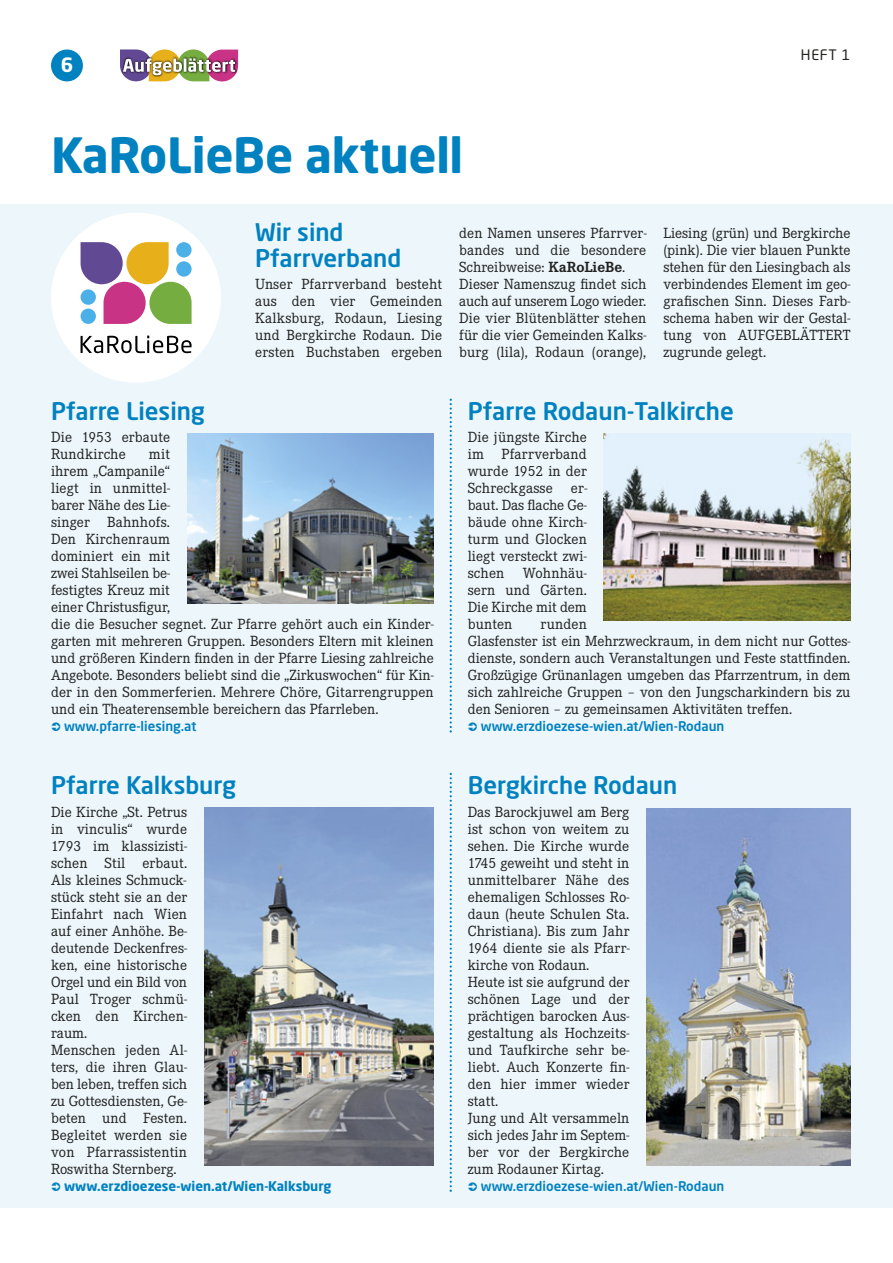
<style>
.page{position:relative;width:893px;height:1263px;background:#fff}
.page>*{position:absolute;margin:0;border:0;box-sizing:border-box;transform-origin:0 0}
.t1{font:700 48px "Neo Sans Pro";letter-spacing:-.01em;color:#0081c0}
.t2{font:500 24px/25.5px "Neo Sans Pro";color:#0081c0}
.t3{font:700 19.5px "Neo Sans Pro";color:#fff}
.t4{font:15.3px/17px "Corporate E";color:#222221}
.t5{font:14.25px "Neo Sans Pro";color:#222221}
.t6{font:500 13.2px "Neo Sans Pro";color:#0081c0}
.t7{font:700 13.2px "Neo Sans Pro";color:#0081c0}
.s1{font-weight:700}
</style>
<div class="page">
<div style="left:0;top:204px;width:893px;height:1004px;background:#edf6fb"></div>
<img style="left:187px;top:434px;width:247px;height:170px">
<div style="left:51px;top:50px;width:32px;height:31px;background:#0081c0;border-radius:50%"></div>
<img style="left:120px;top:49px;width:118px;height:32px">
<svg style="left:450px;top:399px;width:2px;height:333px"></svg>
<svg style="left:450px;top:773px;width:2px;height:419px"></svg>
<img style="left:604px;top:434px;width:246px;height:187px">
<img style="left:204px;top:808px;width:230px;height:357px">
<img style="left:646px;top:808px;width:204px;height:357px">
<div style="left:51px;top:213px;width:170px;height:170px;background:#fff;border-radius:50%"></div>
<svg style="left:81px;top:242px;width:111px;height:82px"></svg>
<svg style="left:81px;top:336px;width:111px;height:17px"></svg>
<div style="left:81px;top:289px;width:15px;height:16px;background:#4bafe8;border-radius:50%"></div>
<div style="left:81px;top:309px;width:15px;height:15px;background:#4bafe8;border-radius:50%"></div>
<div style="left:176px;top:242px;width:16px;height:15px;background:#4bafe8;border-radius:50%"></div>
<div style="left:176px;top:261px;width:16px;height:16px;background:#4bafe8;border-radius:50%"></div>
<p class="t3" style="left:61px;top:57px;width:14px">6</p>
<h1 class="t1" style="left:51px;top:136px;width:414px">KaRoLieBe aktuell</h1>
<p class="t5" style="left:801px;top:50px;width:51px">HEFT 1</p>
<h2 class="t2" style="left:255px;top:222px;width:148px">Wir sind<br>Pfarrverband</h2>
<p class="t4" style="left:255px;top:277px;width:189px;text-align:justify">Unser Pfarrverband besteht aus den vier Gemeinden Kalksburg, Rodaun, Liesing und Bergkirche Rodaun. Die ersten Buchstaben ergeben</p>
<h2 class="t2" style="left:51px;top:400px;width:155px">Pfarre Liesing</h2>
<p class="t4" style="left:51px;top:430px;width:121px">Die 1953 erbaute<br>Rundkirche</p>
<p class="t4" style="left:51px;top:447px;width:384px;text-indent:98px">mit<br>ihrem „Campanile“<br>liegt in unmittel-<br>barer Nähe des Lie-<br>singer Bahnhofs.<br>Den Kirchenraum<br>dominiert ein mit<br>zwei Stahlseilen be-<br>festigtes Kreuz mit<br>einer Christusfigur,<br>die die Besucher segnet. Zur Pfarre gehört auch ein Kinder - garten mit mehreren Gruppen. Besonders Eltern mit kleinen und größeren Kindern finden in der Pfarre Liesing zahlreiche Angebote. Besonders beliebt sind die „Zirkuswochen“ für Kin&shy;der in den Sommerferien. Mehrere Chöre, Gitarrengruppen und ein Theaterensemble bereichern das Pfarrleben.</p>
<p class="t6" style="left:64px;top:721px;width:134px">www.pfarre-liesing.at</p>
<h2 class="t2" style="left:51px;top:774px;width:187px">Pfarre Kalksburg</h2>
<p class="t4" style="left:51px;top:804px;width:138px">Die Kirche „St. Petrus in vinculis“ wurde<br>1793 im klassizisti&shy;schen Stil erbaut.<br>Als kleines Schmuck&shy;stück steht sie an der<br>Einfahrt nach Wien auf einer Anhöhe. Be&shy;deutende Deckenfres&shy;ken, eine historische<br>Orgel und ein Bild von<br>Paul Troger schmü&shy;cken den Kirchen&shy;raum.<br>Menschen jeden Al&shy;ters, die ihren Glau&shy;ben leben, treffen sich zu Gottesdiensten, Ge&shy;beten und Festen.<br>Begleitet werden sie von Pfarrassistentin<br>Roswitha Sternberg.</p>
<p class="t7" style="left:64px;top:1180px;width:269px">www.erzdioezese-wien.at/Wien-Kalksburg</p>
<p class="t4" style="left:459px;top:226px;width:189px">den Namen unseres Pfarrver&shy;bandes und die besondere<br>Schreibweise: <span class="s1">KaRoLieBe</span>.<br>Dieser Namenszug findet sich auch auf unserem Logo wieder.<br>Die vier Blütenblätter stehen für die vier Gemeinden Kalks&shy;burg (lila), Rodaun (orange),</p>
<p class="t4" style="left:663px;top:226px;width:189px;text-align:justify">Liesing (grün) und Bergkirche (pink). Die vier blauen Punkte stehen für den Liesingbach als verbindendes Element im geo&shy;grafischen Sinn. Dieses Farb&shy;schema haben wir der Gestal&shy;tung von AUFGEBLÄTTERT zugrunde gelegt.</p>
<h2 class="t2" style="left:468px;top:400px;width:268px">Pfarre Rodaun-Talkirche</h2>
<p class="t4" style="left:468px;top:430px;width:121px;text-align:justify">Die jüngste Kirche im Pfarrverband wurde 1952 in der Schreckgasse er&shy;baut. Das flache Ge&shy;bäude ohne Kirch&shy;turm und Glocken liegt versteckt zwi&shy;schen Wohnhäu&shy;sern und Gärten.<br>Die Kirche mit dem bunten</p>
<p class="t4" style="left:468px;top:617px;width:384px;text-indent:73px">runden<br>Glasfenster ist ein Mehrzweckraum, in dem nicht nur Gottes&shy;dienste, sondern auch Veranstaltungen und Feste stattfinden.<br>Großzügige Grünanlagen umgeben das Pfarrzentrum, in dem sich zahlreiche Gruppen – von den Jungscharkindern bis zu den Senioren – zu gemeinsamen Aktivitäten treffen.</p>
<p class="t6" style="left:481px;top:721px;width:245px">www.erzdioezese-wien.at/Wien-Rodaun</p>
<h2 class="t2" style="left:468px;top:775px;width:211px">Bergkirche Rodaun</h2>
<p class="t4" style="left:468px;top:804px;width:164px">Das Barockjuwel am Berg ist schon von weitem zu sehen. Die Kirche wurde<br>1745 geweiht und steht in unmittelbarer Nähe des ehemaligen Schlosses Ro&shy;daun (heute Schulen Sta.<br>Christiana). Bis zum Jahr<br>1964 diente sie als Pfarr&shy;kirche von Rodaun.<br>Heute ist sie aufgrund der schönen Lage und der prächtigen barocken Aus&shy;gestaltung als Hochzeits&shy;und Taufkirche sehr be&shy;liebt. Auch Konzerte fin&shy;den hier immer wieder statt.<br>Jung und Alt versammeln sich jedes Jahr im Septem&shy;ber vor der Bergkirche zum Rodauner Kirtag.</p>
<p class="t6" style="left:481px;top:1181px;width:245px">www.erzdioezese-wien.at/Wien-Rodaun</p>
</div>
